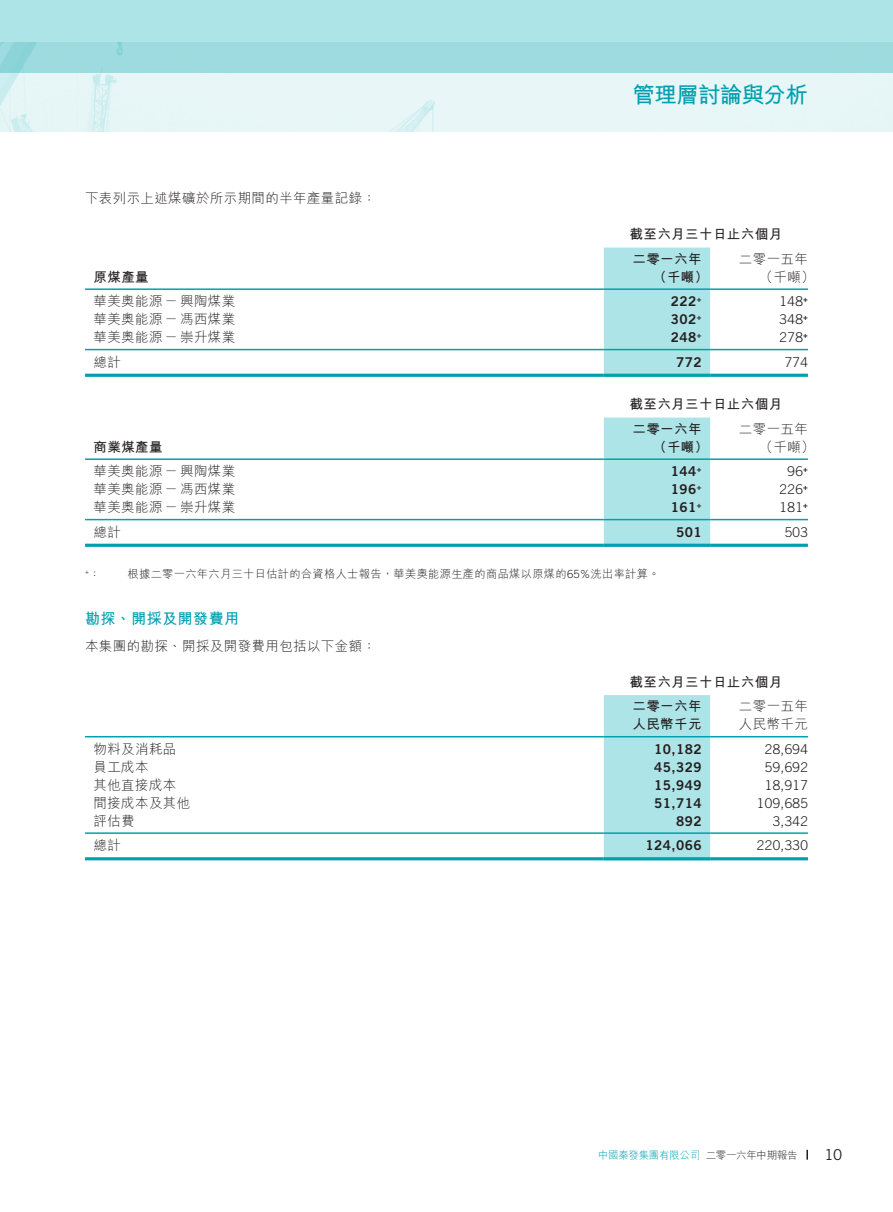
<style>
.page{position:relative;width:893px;height:1212px;background:#fff}
.page>*{position:absolute;margin:0;border:0;box-sizing:border-box;transform-origin:0 0}
.t1{font:700 22.5px "M Hei HK";letter-spacing:-.03em;color:#00a0af}
.t2{font:700 15px "M Hei HK";letter-spacing:.03em;color:#00a0af}
.t3{font:15px "Trade Gothic LT Std";color:#231f20}
.t4{font:300 13.5px "M Hei HK";letter-spacing:.03em;color:#231f20}
.t5{font:700 13.5px/24.5px "M Hei HK";letter-spacing:.03em;color:#231f20}
.t6{font:300 13.5px "Trade Gothic LT Std";letter-spacing:.03em;color:#231f20}
.t7{font:13.5px "Trade Gothic LT Std Bd 2";letter-spacing:.03em;color:#231f20}
.t8{font:300 11.25px "M Hei HK";letter-spacing:.03em;color:#231f20}
.t9{font:300 10.5px "M Hei HK";letter-spacing:-.03em;color:#00a0af}
.t10{font:300 6.6px "Trade Gothic LT Std";color:#231f20}
.s1{font-family:"M Hei HK";font-size:11.25px}
.s2{font-family:"Trade Gothic LT Std"}
.s3{color:#231f20}
</style>
<div class="page">
<div style="left:0;top:72px;width:893px;height:60px;background:#e8f6f7"></div>
<div style="left:0;top:0;width:893px;height:72px;background:linear-gradient(to right,#a5e0e3,#a7e0e4)"></div>
<svg style="left:806px;top:1150px;width:2px;height:10px"></svg>
<div style="left:604px;top:248px;width:106px;height:126px;background:#ade4e7"></div>
<hr style="left:85px;top:288px;width:519px;height:2px;background:#00a0af">
<hr style="left:604px;top:288px;width:106px;height:2px;background:#00a0af">
<hr style="left:710px;top:288px;width:98px;height:2px;background:#00a0af">
<hr style="left:85px;top:349px;width:519px;height:1px;background:#00a0af">
<hr style="left:604px;top:349px;width:106px;height:1px;background:#00a0af">
<hr style="left:710px;top:349px;width:98px;height:1px;background:#00a0af">
<hr style="left:85px;top:374px;width:519px;height:3px;background:#00a0af">
<hr style="left:604px;top:374px;width:106px;height:3px;background:#00a0af">
<hr style="left:710px;top:374px;width:98px;height:3px;background:#00a0af">
<div style="left:604px;top:417px;width:106px;height:127px;background:#ade4e7"></div>
<hr style="left:85px;top:458px;width:519px;height:2px;background:#00a0af">
<hr style="left:604px;top:458px;width:106px;height:2px;background:#00a0af">
<hr style="left:710px;top:458px;width:98px;height:2px;background:#00a0af">
<hr style="left:85px;top:519px;width:519px;height:1px;background:#00a0af">
<hr style="left:604px;top:519px;width:106px;height:1px;background:#00a0af">
<hr style="left:710px;top:519px;width:98px;height:1px;background:#00a0af">
<hr style="left:85px;top:544px;width:519px;height:3px;background:#00a0af">
<hr style="left:604px;top:544px;width:106px;height:3px;background:#00a0af">
<hr style="left:710px;top:544px;width:98px;height:3px;background:#00a0af">
<div style="left:604px;top:695px;width:106px;height:162px;background:#ade4e7"></div>
<hr style="left:85px;top:736px;width:519px;height:1px;background:#00a0af">
<hr style="left:604px;top:736px;width:106px;height:1px;background:#00a0af">
<hr style="left:710px;top:736px;width:98px;height:1px;background:#00a0af">
<hr style="left:85px;top:832px;width:519px;height:2px;background:#00a0af">
<hr style="left:604px;top:832px;width:106px;height:2px;background:#00a0af">
<hr style="left:710px;top:832px;width:98px;height:2px;background:#00a0af">
<hr style="left:85px;top:857px;width:519px;height:3px;background:#00a0af">
<hr style="left:604px;top:857px;width:106px;height:3px;background:#00a0af">
<hr style="left:710px;top:857px;width:98px;height:3px;background:#00a0af">
<p class="t4" style="left:85px;top:189px;width:293px">下表列示上述煤礦於所示期間的半年產量記錄：</p>
<h1 class="t1" style="left:633px;top:78px;width:177px">管理層討論與分析</h1>
<p class="t5" style="left:630px;top:221px;width:154px">截至六月三十日止六個月二零一六年</p>
<p class="t4" style="left:739px;top:249px;width:71px">二零一五年</p>
<p class="t5" style="left:94px;top:264px;width:57px">原煤產量</p>
<p class="t5" style="left:653px;top:264px;width:57px">（千噸）</p>
<p class="t4" style="left:760px;top:267px;width:57px">（千噸）</p>
<p class="t4" style="left:94px;top:292px;width:143px">華美奧能源－興陶煤業</p>
<p class="t7" style="left:671px;top:293px;width:32px">222<sup>+</sup></p>
<p class="t6" style="left:780px;top:293px;width:30px">148<sup>+</sup></p>
<p class="t4" style="left:94px;top:310px;width:143px">華美奧能源－馮西煤業</p>
<p class="t7" style="left:671px;top:311px;width:32px">302<sup>+</sup></p>
<p class="t6" style="left:780px;top:311px;width:30px">348<sup>+</sup></p>
<p class="t4" style="left:94px;top:328px;width:143px">華美奧能源－崇升煤業</p>
<p class="t7" style="left:671px;top:329px;width:32px">248<sup>+</sup></p>
<p class="t6" style="left:780px;top:329px;width:30px">278<sup>+</sup></p>
<p class="t4" style="left:94px;top:352px;width:29px">總計</p>
<p class="t7" style="left:676px;top:353px;width:27px">772</p>
<p class="t6" style="left:785px;top:354px;width:25px">774</p>
<p class="t5" style="left:630px;top:391px;width:154px">截至六月三十日止六個月二零一六年</p>
<p class="t4" style="left:739px;top:419px;width:71px">二零一五年</p>
<p class="t5" style="left:94px;top:434px;width:71px">商業煤產量</p>
<p class="t5" style="left:653px;top:434px;width:57px">（千噸）</p>
<p class="t4" style="left:760px;top:437px;width:57px">（千噸）</p>
<p class="t4" style="left:94px;top:462px;width:143px">華美奧能源－興陶煤業</p>
<p class="t7" style="left:671px;top:463px;width:32px">144<sup>+</sup></p>
<p class="t6" style="left:787px;top:463px;width:22px">96<sup>+</sup></p>
<p class="t4" style="left:94px;top:480px;width:143px">華美奧能源－馮西煤業</p>
<p class="t7" style="left:671px;top:481px;width:32px">196<sup>+</sup></p>
<p class="t6" style="left:780px;top:481px;width:30px">226<sup>+</sup></p>
<p class="t4" style="left:94px;top:498px;width:143px">華美奧能源－崇升煤業</p>
<p class="t7" style="left:671px;top:499px;width:32px">161<sup>+</sup></p>
<p class="t6" style="left:780px;top:499px;width:30px">181<sup>+</sup></p>
<p class="t4" style="left:94px;top:522px;width:29px">總計</p>
<p class="t7" style="left:676px;top:523px;width:27px">501</p>
<p class="t6" style="left:785px;top:524px;width:25px">503</p>
<p class="t10" style="left:85px;top:568px;width:17px">+<span class="s1">：</span></p>
<p class="t8" style="left:128px;top:566px;width:534px">根據二零一六年六月三十日估計的合資格人士報告，華美奧能源生產的商品煤以原煤的<span class="s2">65%</span>洗出率計算。</p>
<p class="t2" style="left:85px;top:608px;width:156px">勘探、開採及開發費用</p>
<p class="t4" style="left:85px;top:636px;width:293px">本集團的勘探、開採及開發費用包括以下金額：</p>
<p class="t5" style="left:630px;top:669px;width:154px">截至六月三十日止六個月二零一六年</p>
<p class="t4" style="left:739px;top:697px;width:71px">二零一五年</p>
<p class="t5" style="left:632px;top:711px;width:71px">人民幣千元</p>
<p class="t4" style="left:739px;top:715px;width:71px">人民幣千元</p>
<p class="t4" style="left:94px;top:739px;width:84px">物料及消耗品</p>
<p class="t7" style="left:654px;top:740px;width:49px">10,182</p>
<p class="t6" style="left:765px;top:741px;width:45px">28,694</p>
<p class="t4" style="left:94px;top:757px;width:57px">員工成本</p>
<p class="t7" style="left:654px;top:758px;width:49px">45,329</p>
<p class="t6" style="left:765px;top:759px;width:45px">59,692</p>
<p class="t4" style="left:94px;top:775px;width:84px">其他直接成本</p>
<p class="t7" style="left:654px;top:776px;width:49px">15,949</p>
<p class="t6" style="left:765px;top:777px;width:45px">18,917</p>
<p class="t4" style="left:94px;top:793px;width:98px">間接成本及其他</p>
<p class="t7" style="left:654px;top:794px;width:49px">51,714</p>
<p class="t6" style="left:757px;top:795px;width:53px">109,685</p>
<p class="t4" style="left:94px;top:811px;width:43px">評估費</p>
<p class="t7" style="left:676px;top:812px;width:27px">892</p>
<p class="t6" style="left:773px;top:813px;width:37px">3,342</p>
<p class="t4" style="left:94px;top:836px;width:29px">總計</p>
<p class="t7" style="left:645px;top:837px;width:58px">124,066</p>
<p class="t6" style="left:757px;top:837px;width:53px">220,330</p>
<p class="t9" style="left:598px;top:1147px;width:201px">中國秦發集團有限公司 <span class="s3">二零一六年中期報告</span></p>
<p class="t3" style="left:824px;top:1145px;width:19px">10</p>
</div>
